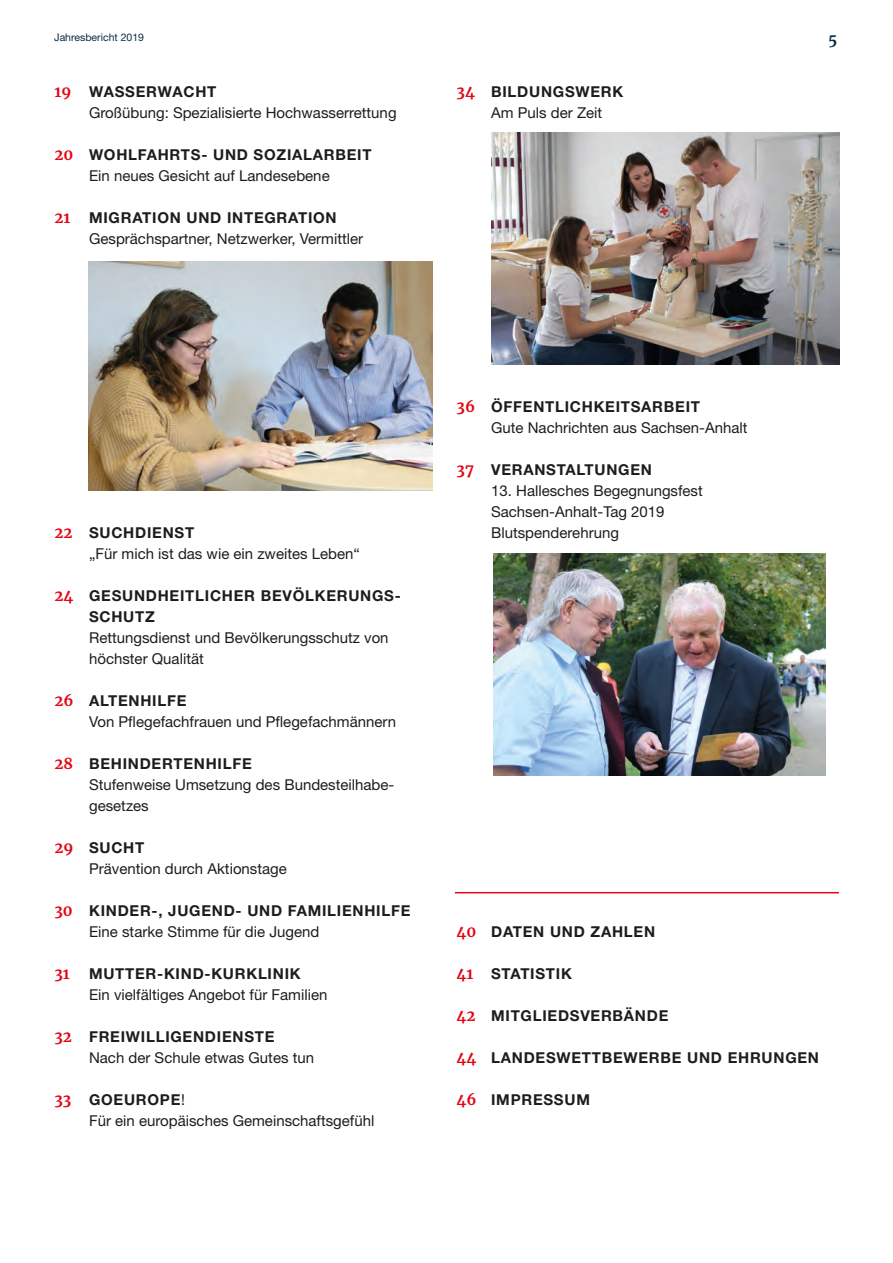
<style>
.page{position:relative;width:893px;height:1263px;background:#fff}
.page>*{position:absolute;margin:0;border:0;box-sizing:border-box;transform-origin:0 0}
.t1{font:15px/21px "Helvetica Neue";color:#1d1d1b}
.t2{font:700 15px/21px "Helvetica Neue";letter-spacing:.05em;color:#1d1d1b}
.t3{font:700 15px "Merriweather";color:#e30614}
.t4{font:700 15px "Merriweather";color:#082f43}
.t5{font:10.5px "Helvetica Neue";color:#082f43}
.s1{font-weight:700}
</style>
<div class="page">
<hr style="left:455px;top:892px;width:384px;height:1px;background:#e30614">
<img style="left:492px;top:133px;width:347px;height:232px">
<img style="left:493px;top:553px;width:333px;height:222px">
<img style="left:89px;top:261px;width:344px;height:230px">
<p class="t5" style="left:54px;top:31px;width:91px">Jahresbericht 2019</p>
<p class="t4" style="left:828px;top:29px;width:11px">5</p>
<p class="t2" style="left:89px;top:81px;width:129px">WASSERWACHT</p>
<p class="t1" style="left:89px;top:102px;width:309px">Großübung: Spezialisierte Hochwasserrettung</p>
<p class="t2" style="left:89px;top:144px;width:284px">WOHLFAHRTS- UND SOZIALARBEIT</p>
<p class="t1" style="left:89px;top:165px;width:242px">Ein neues Gesicht auf Landesebene</p>
<p class="t2" style="left:89px;top:207px;width:249px">MIGRATION UND INTEGRATION</p>
<p class="t1" style="left:89px;top:228px;width:276px">Gesprächspartner, Netzwerker, Vermittler</p>
<p class="t2" style="left:491px;top:81px;width:134px">BILDUNGSWERK</p>
<p class="t1" style="left:491px;top:102px;width:113px">Am Puls der Zeit</p>
<p class="t3" style="left:457px;top:81px;width:20px">34</p>
<p class="t3" style="left:54px;top:81px;width:18px">19</p>
<p class="t3" style="left:54px;top:144px;width:20px">20</p>
<p class="t3" style="left:54px;top:207px;width:17px">21</p>
<p class="t3" style="left:54px;top:522px;width:20px">22</p>
<p class="t3" style="left:54px;top:585px;width:20px">24</p>
<p class="t3" style="left:54px;top:690px;width:21px">26</p>
<p class="t3" style="left:54px;top:753px;width:20px">28</p>
<p class="t3" style="left:54px;top:837px;width:20px">29</p>
<p class="t3" style="left:54px;top:900px;width:20px">30</p>
<p class="t3" style="left:54px;top:963px;width:17px">31</p>
<p class="t3" style="left:54px;top:1026px;width:19px">32</p>
<p class="t3" style="left:54px;top:1089px;width:18px">33</p>
<p class="t2" style="left:89px;top:522px;width:107px">SUCHDIENST</p>
<p class="t1" style="left:89px;top:543px;width:272px">„Für mich ist das wie ein zweites Leben“</p>
<p class="t2" style="left:89px;top:585px;width:313px">GESUNDHEITLICHER BEVÖLKERUNGS-<br>SCHUTZ</p>
<p class="t1" style="left:89px;top:627px;width:301px">Rettungsdienst und Bevölkerungsschutz von höchster Qualität</p>
<p class="t2" style="left:89px;top:690px;width:99px">ALTENHILFE</p>
<p class="t1" style="left:89px;top:711px;width:308px">Von Pflegefachfrauen und Pflegefachmännern</p>
<p class="t2" style="left:89px;top:753px;width:164px">BEHINDERTENHILFE</p>
<p class="t1" style="left:89px;top:774px;width:307px">Stufenweise Umsetzung des Bundesteilhabe&shy;gesetzes</p>
<p class="t2" style="left:89px;top:837px;width:57px">SUCHT</p>
<p class="t1" style="left:89px;top:858px;width:199px">Prävention durch Aktionstage</p>
<p class="t2" style="left:89px;top:900px;width:323px">KINDER-, JUGEND- UND FAMILIENHILFE</p>
<p class="t1" style="left:89px;top:921px;width:232px">Eine starke Stimme für die Jugend</p>
<p class="t2" style="left:89px;top:963px;width:213px">MUTTER-KIND-KURKLINIK</p>
<p class="t1" style="left:89px;top:984px;width:240px">Ein vielfältiges Angebot für Familien</p>
<p class="t2" style="left:89px;top:1026px;width:187px">FREIWILLIGENDIENSTE</p>
<p class="t1" style="left:89px;top:1047px;width:227px">Nach der Schule etwas Gutes tun</p>
<p class="t1" style="left:89px;top:1089px;width:287px"><span class="s1">GOEUROPE</span>!<br>Für ein europäisches Gemeinschaftsgefühl</p>
<p class="t3" style="left:457px;top:396px;width:20px">36</p>
<p class="t3" style="left:457px;top:459px;width:19px">37</p>
<p class="t2" style="left:491px;top:396px;width:210px">ÖFFENTLICHKEITSARBEIT</p>
<p class="t1" style="left:491px;top:417px;width:258px">Gute Nachrichten aus Sachsen-Anhalt</p>
<p class="t2" style="left:491px;top:459px;width:162px">VERANSTALTUNGEN</p>
<p class="t1" style="left:491px;top:480px;width:213px">13. Hallesches Begegnungsfest<br>Sachsen-Anhalt-Tag 2019<br>Blutspenderehrung</p>
<p class="t3" style="left:457px;top:921px;width:21px">40</p>
<p class="t3" style="left:457px;top:963px;width:18px">41</p>
<p class="t3" style="left:457px;top:1005px;width:20px">42</p>
<p class="t3" style="left:457px;top:1047px;width:21px">44</p>
<p class="t3" style="left:457px;top:1089px;width:21px">46</p>
<p class="t2" style="left:491px;top:921px;width:23px">DATEN</p>
<p class="t2" style="left:550px;top:921px;width:13px">UND</p>
<p class="t2" style="left:591px;top:921px;width:23px">ZAHLEN</p>
<p class="t2" style="left:491px;top:963px;width:82px">STATISTIK</p>
<p class="t2" style="left:491px;top:1005px;width:179px">MITGLIEDSVERBÄNDE</p>
<p class="t2" style="left:491px;top:1047px;width:329px">LANDESWETTBEWERBE UND EHRUNGEN</p>
<p class="t2" style="left:491px;top:1089px;width:100px">IMPRESSUM</p>
</div>
